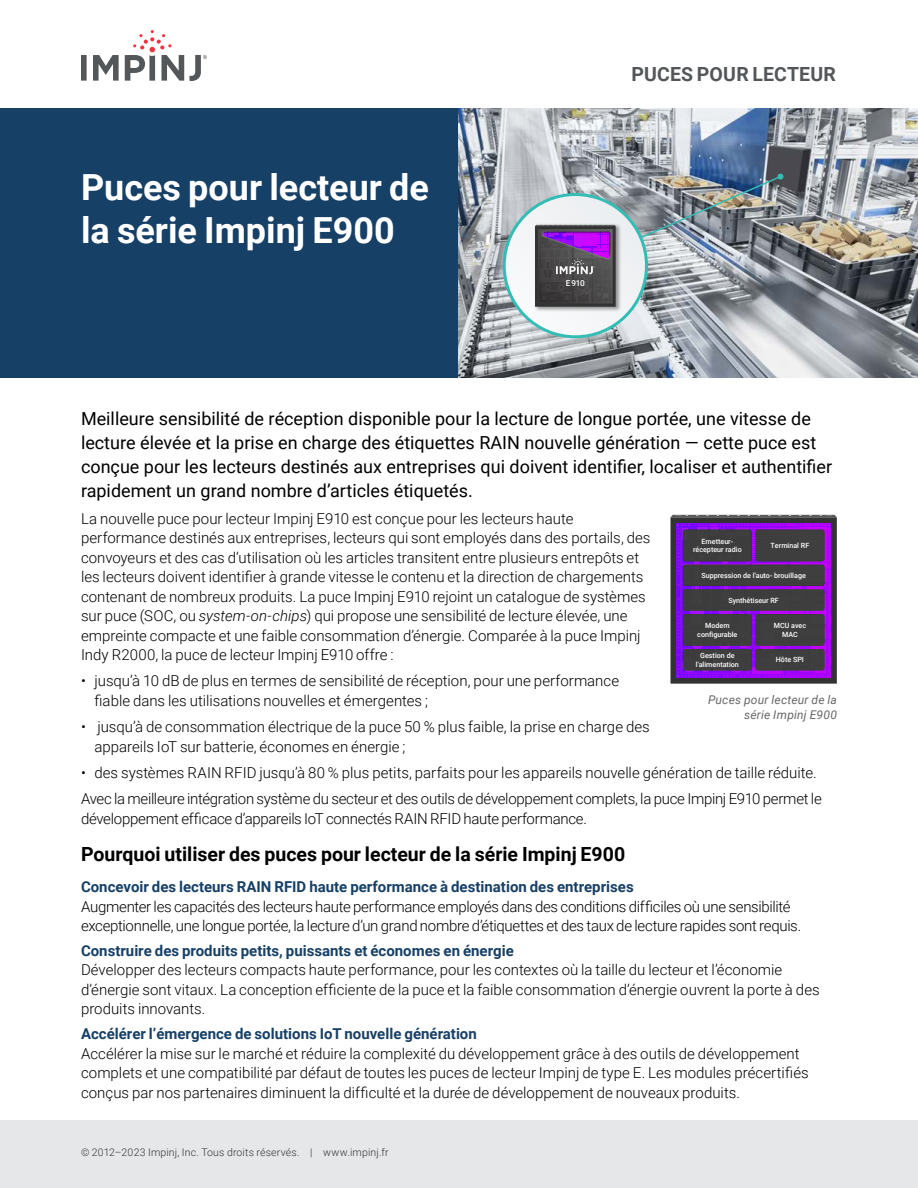
<style>
.page{position:relative;width:918px;height:1188px;background:#fff}
.page>*{position:absolute;margin:0;border:0;box-sizing:border-box;transform-origin:0 0}
.t1{font:700 36px/43.2px "Roboto";color:#fff}
.t2{font:700 19.5px "Roboto";color:#000}
.t3{font:700 19.5px "Roboto";letter-spacing:.01em;color:#545759}
.t4{font:18px/24px "Roboto";color:#000}
.t5{font:300 15px/19.5px "Roboto";color:#000}
.t6{font:300 15px/19.5px "Roboto";letter-spacing:-.02em;color:#000}
.t7{font:700 15px "Roboto";color:#174067}
.t8{font:italic 12px/14.4px "Roboto";letter-spacing:.02em;color:#666767;text-align:right}
.t9{font:300 10.5px "Roboto";letter-spacing:.015em;color:#333}
.t10{font:500 8.25px "Roboto";color:#fff}
.t11{font:500 7.2px/8.2px "Roboto";color:#fff;text-align:center}
.s1{font-style:italic}
</style>
<div class="page">
<div style="left:0;top:1120px;width:917px;height:68px;background:#e6e7e8"></div>
<svg style="left:81px;top:30px;width:126px;height:51px"></svg>
<div style="left:0;top:108px;width:459px;height:270px;background:#174067"></div>
<svg style="left:670px;top:515px;width:167px;height:169px;background:#513167"></svg>
<img style="left:459px;top:108px;width:459px;height:270px">
<svg style="left:504px;top:195px;width:142px;height:142px"></svg>
<div style="left:534px;top:224px;width:88px;height:88px;background:#000;opacity:.4"></div>
<img style="left:535px;top:174px;width:248px;height:133px">
<div style="left:503px;top:193px;width:145px;height:145px;border:3px solid #34bdb4;border-radius:50%"></div>
<h1 class="t1" style="left:81px;top:164px;width:349px">Puces pour lecteur de la série Impinj E900</h1>
<h2 class="t3" style="left:631px;top:60px;width:206px">PUCES POUR LECTEUR</h2>
<p class="t10" style="left:566px;top:278px;width:20px">E910</p>
<p class="t4" style="left:81px;top:406px;width:753px">Meilleure sensibilité de réception disponible pour la lecture de longue portée, une vitesse de lecture élevée et la prise en charge des étiquettes RAIN nouvelle génération — cette puce est conçue pour les lecteurs destinés aux entreprises qui doivent identifier, localiser et authentifier rapidement un grand nombre d’articles étiquetés.</p>
<p class="t5" style="left:81px;top:508px;width:571px">La nouvelle puce pour lecteur Impinj E910 est conçue pour les lecteurs haute performance destinés aux entreprises, lecteurs qui sont employés dans des portails, des convoyeurs et des cas d’utilisation où les articles transitent entre plusieurs entrepôts et les lecteurs doivent identifier à grande vitesse le contenu et la direction de chargements contenant de nombreux produits. La puce Impinj E910 rejoint un catalogue de systèmes sur puce (SOC, ou <span class="s1">system-on-chips</span>) qui propose une sensibilité de lecture élevée, une empreinte compacte et une faible consommation d’énergie. Comparée à la puce Impinj Indy R2000, la puce de lecteur Impinj E910 offre :</p>
<p class="t5" style="left:94px;top:671px;width:526px;text-indent:-14px">• jusqu’à 10 dB de plus en termes de sensibilité de réception, pour une performance fiable dans les utilisations nouvelles et émergentes ;</p>
<p class="t5" style="left:94px;top:716px;width:557px;text-indent:-14px">• jusqu’à de consommation électrique de la puce 50 % plus faible, la prise en charge des appareils IoT sur batterie, économes en énergie ;</p>
<p class="t5" style="left:81px;top:759px;width:742px;line-height:26.2px">• des systèmes RAIN RFID jusqu’à 80 % plus petits, parfaits pour les appareils nouvelle génération de taille réduite.<br>Avec la meilleure intégration système du secteur et des outils de développement complets, la puce Impinj E910 permet le</p>
<p class="t5" style="left:81px;top:808px;width:508px">développement efficace d’appareils IoT connectés RAIN RFID haute performance.</p>
<h2 class="t2" style="left:81px;top:840px;width:546px">Pourquoi utiliser des puces pour lecteur de la série Impinj E900</h2>
<p class="t7" style="left:81px;top:876px;width:554px">Concevoir des lecteurs RAIN RFID haute performance à destination des entreprises</p>
<p class="t6" style="left:81px;top:896px;width:722px">Augmenter les capacités des lecteurs haute performance employés dans des conditions difficiles où une sensibilité exceptionnelle, une longue portée, la lecture d’un grand nombre d’étiquettes et des taux de lecture rapides sont requis.</p>
<p class="t7" style="left:81px;top:940px;width:434px">Construire des produits petits, puissants et économes en énergie</p>
<p class="t5" style="left:81px;top:960px;width:740px">Développer des lecteurs compacts haute performance, pour les contextes où la taille du lecteur et l’économie d’énergie sont vitaux. La conception efficiente de la puce et la faible consommation d’énergie ouvrent la porte à des produits innovants.</p>
<p class="t7" style="left:81px;top:1023px;width:397px">Accélérer l’émergence de solutions IoT nouvelle génération</p>
<p class="t5" style="left:81px;top:1043px;width:729px">Accélérer la mise sur le marché et réduire la complexité du développement grâce à des outils de développement complets et une compatibilité par défaut de toutes les puces de lecteur Impinj de type E. Les modules précertifiés conçus par nos partenaires diminuent la difficulté et la durée de développement de nouveaux produits.</p>
<p class="t11" style="left:693px;top:537px;width:50px">Emetteur&shy;récepteur radio</p>
<p class="t11" style="left:701px;top:571px;width:106px">Suppression de l'auto- brouillage</p>
<p class="t11" style="left:728px;top:596px;width:52px">Synthétiseur RF</p>
<p class="t11" style="left:771px;top:541px;width:40px">Terminal RF</p>
<p class="t11" style="left:697px;top:622px;width:42px">Modem configurable</p>
<p class="t11" style="left:774px;top:622px;width:34px">MCU avec<br>MAC</p>
<p class="t11" style="left:696px;top:651px;width:45px">Gestion de l'alimentation</p>
<p class="t11" style="left:776px;top:655px;width:30px">Hôte SPI</p>
<p class="t8" style="left:708px;top:693px;width:130px">Puces pour lecteur de la série Impinj E900</p>
<p class="t9" style="left:81px;top:1145px;width:309px">© 2012–2023 Impinj, Inc. Tous droits réservés. | www.impinj.fr</p>
</div>
